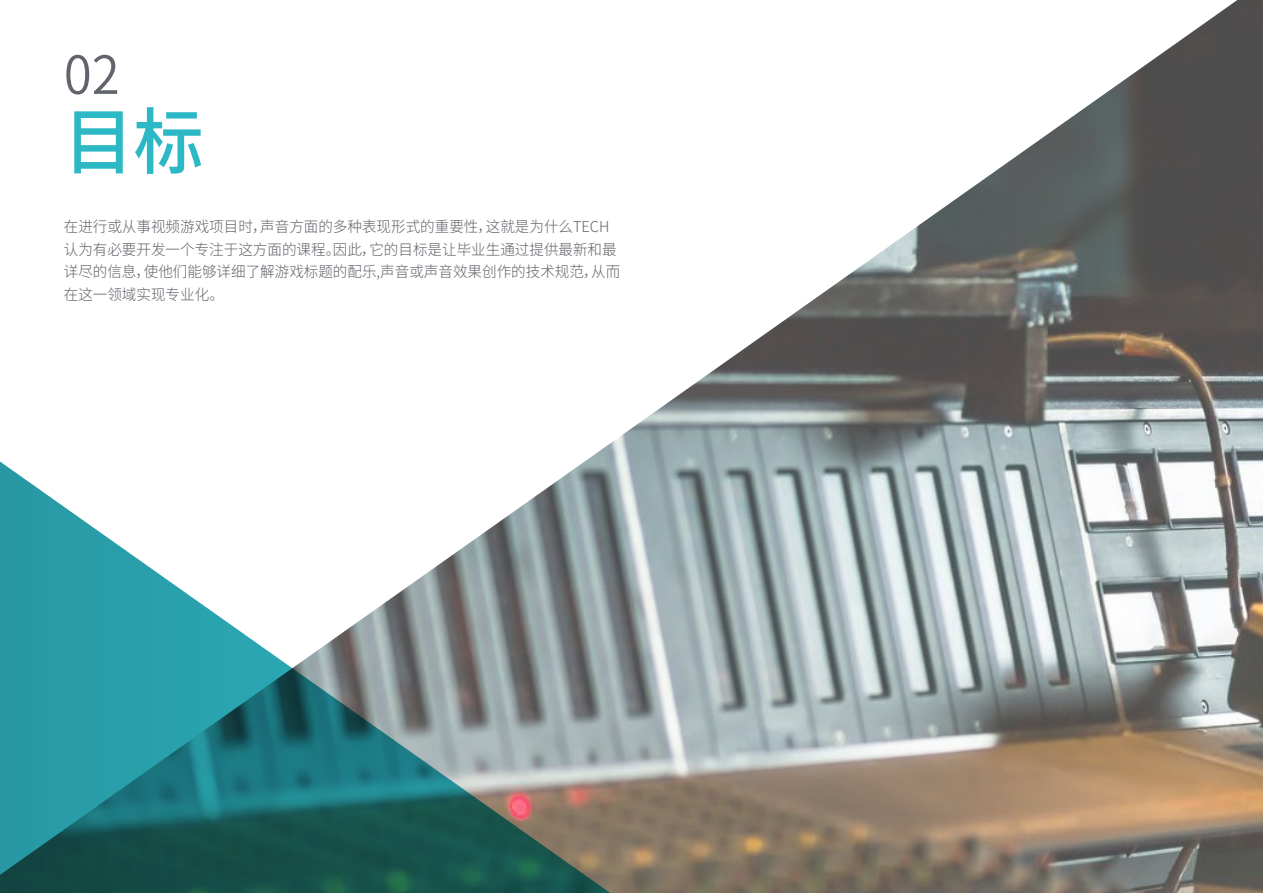
<style>
.page{position:relative;width:1263px;height:893px;background:#fff}
.page>*{position:absolute;margin:0;border:0;box-sizing:border-box;transform-origin:0 0}
.t1{font:500 72px "Source Han Sans CN";color:#2db8c5}
.t2{font:52.5px "Source Han Sans CN";color:#61646a}
.t3{font:300 15px/22.5px "Source Han Sans CN";color:#61646a}
</style>
<div class="page">
<img style="left:607px;top:0;width:656px;height:893px">
<svg style="left:0;top:446px;width:640px;height:447px"></svg>
<h2 class="t2" style="left:64px;top:45px;width:57px">02</h2>
<h1 class="t1" style="left:64px;top:101px;width:141px">目标</h1>
<p class="t3" style="left:64px;top:216px;width:558px">在进行或从事视频游戏项目时，声音方面的多种表现形式的重要性，这就是为什么TECH认为有必要开发一个专注于这方面的课程。因此，它的目标是让毕业生通过提供最新和最详尽的信息，使他们能够详细了解游戏标题的配乐,声音或声音效果创作的技术规范，从而在这一领域实现专业化。</p>
</div>
